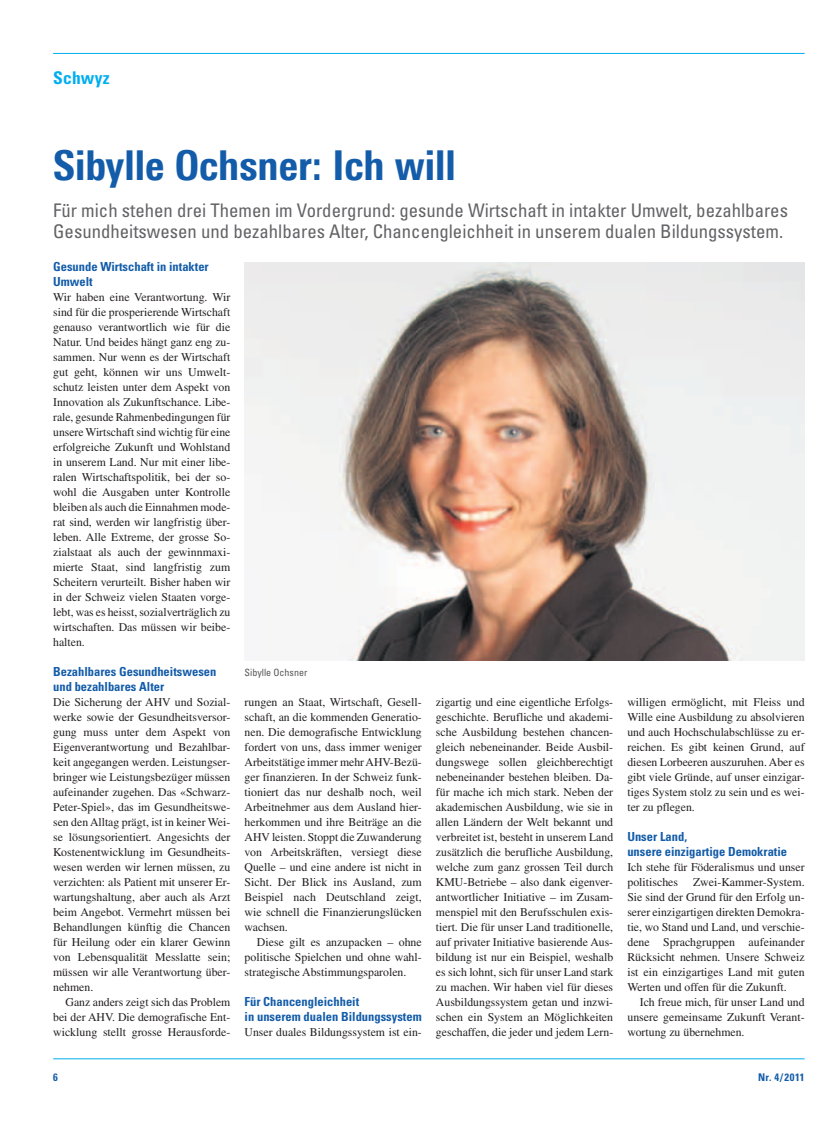
<style>
.page{position:relative;width:833px;height:1134px;background:#fff}
.page>*{position:absolute;margin:0;border:0;box-sizing:border-box;transform-origin:0 0}
.t1{font:800 41.25px "Linotype Univers 720 Cn";color:#135ca9}
.t2{font:condensed 18.75px/21.2px "Univers LT Std";color:#636366}
.t3{font:700 condensed 17.5px "Univers LT Std";letter-spacing:.01em;color:#00aeef}
.t4{font:700 condensed 12.5px/15px "Univers LT Std";color:#135ca9}
.t5{font:11.88px/15px "Times LT Std";color:#231f20;text-align:justify}
.t6{font:700 condensed 10.62px "Univers LT Std";letter-spacing:.05em;color:#135ca9}
.t7{font:condensed 10px "Univers LT Std";color:#57585a}
</style>
<div class="page">
<hr style="left:53px;top:53px;width:751px;height:1px;background:#00aeef">
<hr style="left:53px;top:1058px;width:751px;height:1px;background:#00aeef">
<img style="left:244px;top:262px;width:560px;height:399px">
<h3 class="t3" style="left:53px;top:67px;width:58px">Schwyz</h3>
<h1 class="t1" style="left:53px;top:141px;width:404px">Sibylle Ochsner: Ich will</h1>
<h2 class="t2" style="left:53px;top:199px;width:736px">Für mich stehen drei Themen im Vordergrund: gesunde Wirtschaft in intakter Umwelt, bezahlbares<br>Gesundheitswesen und bezahlbares Alter, Chancengleichheit in unserem dualen Bildungssystem.</h2>
<p class="t4" style="left:53px;top:259px;width:157px">Gesunde Wirtschaft in intakter<br>Umwelt</p>
<p class="t5" style="left:53px;top:289px;width:179px">Wir haben eine Verantwortung. Wir sind für die prosperierende Wirtschaft genauso verantwortlich wie für die Natur. Und beides hängt ganz eng zu&shy;sammen. Nur wenn es der Wirtschaft gut geht, können wir uns Umwelt&shy;schutz leisten unter dem Aspekt von Innovation als Zukunftschance. Libe&shy;rale, gesunde Rahmenbedingungen für unsere Wirtschaft sind wichtig für eine erfolgreiche Zukunft und Wohlstand in unserem Land. Nur mit einer libe&shy;ralen Wirtschaftspolitik, bei der so&shy;wohl die Ausgaben unter Kontrolle bleiben als auch die Einnahmen mode&shy;rat sind, werden wir langfristig über&shy;leben. Alle Extreme, der grosse So&shy;zialstaat als auch der gewinnmaxi&shy;mierte Staat, sind langfristig zum Scheitern verurteilt. Bisher haben wir in der Schweiz vielen Staaten vorge&shy;lebt, was es heisst, sozialverträglich zu wirtschaften. Das müssen wir beibe&shy;halten.</p>
<p class="t4" style="left:53px;top:663px;width:165px">Bezahlbares Gesundheitswesen und bezahlbares Alter</p>
<p class="t5" style="left:53px;top:694px;width:179px">Die Sicherung der AHV und Sozial&shy;werke sowie der Gesundheitsversor&shy;gung muss unter dem Aspekt von Eigenverantwortung und Bezahlbar&shy;keit angegangen werden. Leistungser&shy;bringer wie Leistungsbezüger müssen aufeinander zugehen. Das «Schwarz-Peter-Spiel», das im Gesundheitswe&shy;sen den Alltag prägt, ist in keiner Wei&shy;se lösungsorientiert. Angesichts der Kostenentwicklung im Gesundheits&shy;wesen werden wir lernen müssen, zu verzichten: als Patient mit unserer Er&shy;wartungshaltung, aber auch als Arzt beim Angebot. Vermehrt müssen bei Behandlungen künftig die Chancen für Heilung oder ein klarer Gewinn von Lebensqualität Messlatte sein; müssen wir alle Verantwortung über&shy;nehmen.</p>
<p class="t5" style="left:53px;top:994px;width:179px;text-indent:12px">Ganz anders zeigt sich das Problem bei der AHV. Die demografische Ent&shy;wicklung stellt grosse Herausforde-</p>
<p class="t7" style="left:244px;top:666px;width:64px">Sibylle Ochsner</p>
<p class="t5" style="left:436px;top:694px;width:179px">zigartig und eine eigentliche Erfolgs&shy;geschichte. Berufliche und akademi&shy;sche Ausbildung bestehen chancen&shy;gleich nebeneinander. Beide Ausbil&shy;dungswege sollen gleichberechtigt nebeneinander bestehen bleiben. Da&shy;für mache ich mich stark. Neben der akademischen Ausbildung, wie sie in allen Ländern der Welt bekannt und verbreitet ist, besteht in unserem Land zusätzlich die berufliche Ausbildung, welche zum ganz grossen Teil durch KMU-Betriebe – also dank eigenver&shy;antwortlicher Initiative – im Zusam&shy;menspiel mit den Berufsschulen exis&shy;tiert. Die für unser Land traditionelle, auf privater Initiative basierende Aus&shy;bildung ist nur ein Beispiel, weshalb es sich lohnt, sich für unser Land stark zu machen. Wir haben viel für dieses Ausbildungssystem getan und inzwi&shy;schen ein System an Möglichkeiten geschaffen, die jeder und jedem Lern-</p>
<p class="t5" style="left:627px;top:694px;width:179px">willigen ermöglicht, mit Fleiss und Wille eine Ausbildung zu absolvieren und auch Hochschulabschlüsse zu er&shy;reichen. Es gibt keinen Grund, auf diesen Lorbeeren auszuruhen. Aber es gibt viele Gründe, auf unser einzigar&shy;tiges System stolz zu sein und es wei&shy;ter zu pflegen.</p>
<p class="t5" style="left:244px;top:694px;width:179px">rungen an Staat, Wirtschaft, Gesell&shy;schaft, an die kommenden Generatio&shy;nen. Die demografische Entwicklung fordert von uns, dass immer weniger Arbeitstätige immer mehr AHV-Bezü&shy;ger finanzieren. In der Schweiz funk&shy;tioniert das nur deshalb noch, weil Arbeitnehmer aus dem Ausland hier&shy;herkommen und ihre Beiträge an die AHV leisten. Stoppt die Zuwanderung von Arbeitskräften, versiegt diese Quelle – und eine andere ist nicht in Sicht. Der Blick ins Ausland, zum Beispiel nach Deutschland zeigt, wie schnell die Finanzierungslücken wachsen.</p>
<p class="t5" style="left:244px;top:934px;width:179px;text-indent:12px">Diese gilt es anzupacken – ohne politische Spielchen und ohne wahl&shy;strategische Abstimmungsparolen.</p>
<p class="t4" style="left:244px;top:993px;width:179px">Für Chancengleichheit<br>in unserem dualen Bildungssystem</p>
<p class="t5" style="left:244px;top:1024px;width:179px">Unser duales Bildungssystem ist ein-</p>
<p class="t4" style="left:627px;top:828px;width:161px">Unser Land,<br>unsere einzigartige Demokratie</p>
<p class="t5" style="left:627px;top:859px;width:179px">Ich stehe für Föderalismus und unser politisches Zwei-Kammer-System.<br>Sie sind der Grund für den Erfolg un&shy;serer einzigartigen direkten Demokra&shy;tie, wo Stand und Land, und verschie&shy;dene Sprachgruppen aufeinander Rücksicht nehmen. Unsere Schweiz ist ein einzigartiges Land mit guten Werten und offen für die Zukunft.</p>
<p class="t5" style="left:627px;top:994px;width:179px;text-indent:12px">Ich freue mich, für unser Land und unsere gemeinsame Zukunft Verant&shy;wortung zu übernehmen.</p>
<p class="t6" style="left:53px;top:1070px;width:6px">6</p>
<p class="t6" style="left:758px;top:1070px;width:48px">Nr. 4/2011</p>
</div>
